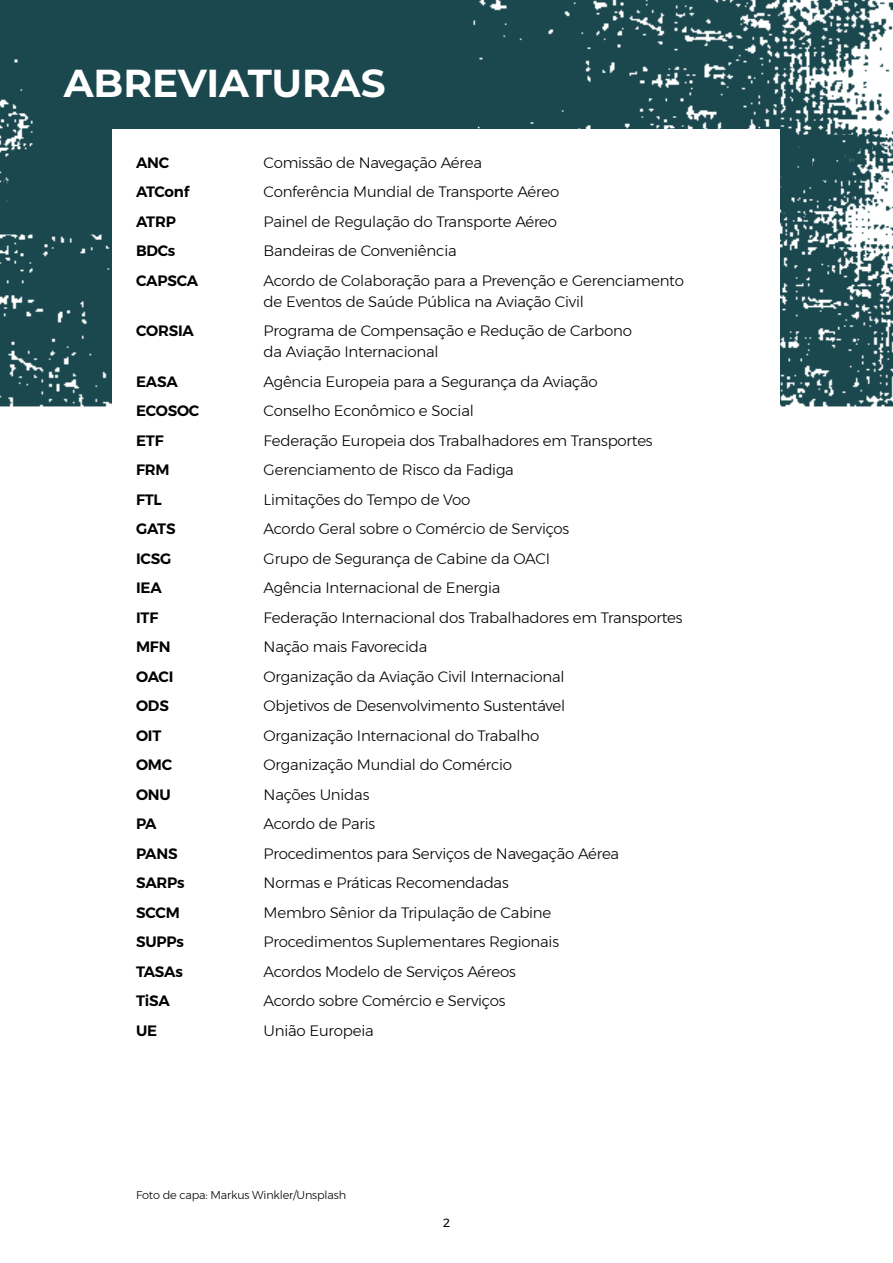
<style>
.page{position:relative;width:893px;height:1263px;background:#fff}
.page>*{position:absolute;margin:0;border:0;box-sizing:border-box;transform-origin:0 0}
.t1{font:700 39px "Montserrat";color:#fff}
.t2{font:300 15px/21px "Montserrat";letter-spacing:-.015em;color:#000}
.t3{font:600 15px "Montserrat";letter-spacing:-.01em;color:#000}
.t4{font:12px "Montserrat";color:#000}
.t5{font:300 11.25px "Montserrat";letter-spacing:-.015em;color:#000}
</style>
<div class="page">
<img style="left:0;top:279px;width:893px;height:128px">
<img style="left:0;top:0;width:893px;height:279px">
<div style="left:113px;top:130px;width:667px;height:657px;background:#fff"></div>
<h1 class="t1" style="left:64px;top:55px;width:323px">ABREVIATURAS</h1>
<p class="t3" style="left:136px;top:150px;width:35px">ANC</p>
<p class="t2" style="left:264px;top:152px;width:220px">Comissão de Navegação Aérea</p>
<p class="t3" style="left:136px;top:180px;width:55px">ATConf</p>
<p class="t2" style="left:264px;top:181px;width:297px">Conferência Mundial de Transporte Aéreo</p>
<p class="t3" style="left:136px;top:209px;width:41px">ATRP</p>
<p class="t2" style="left:264px;top:211px;width:295px">Painel de Regulação do Transporte Aéreo</p>
<p class="t3" style="left:136px;top:239px;width:41px">BDCs</p>
<p class="t2" style="left:264px;top:240px;width:195px">Bandeiras de Conveniência</p>
<p class="t3" style="left:136px;top:268px;width:64px">CAPSCA</p>
<p class="t2" style="left:264px;top:270px;width:422px">Acordo de Colaboração para a Prevenção e Gerenciamento de Eventos de Saúde Pública na Aviação Civil</p>
<p class="t3" style="left:136px;top:319px;width:59px">CORSIA</p>
<p class="t2" style="left:264px;top:320px;width:370px">Programa de Compensação e Redução de Carbono da Aviação Internacional</p>
<p class="t3" style="left:136px;top:369px;width:43px">EASA</p>
<p class="t2" style="left:264px;top:371px;width:335px">Agência Europeia para a Segurança da Aviação</p>
<p class="t3" style="left:136px;top:399px;width:65px">ECOSOC</p>
<p class="t2" style="left:264px;top:400px;width:212px">Conselho Econômico e Social</p>
<p class="t3" style="left:136px;top:428px;width:29px">ETF</p>
<p class="t2" style="left:264px;top:430px;width:391px">Federação Europeia dos Trabalhadores em Transportes</p>
<p class="t3" style="left:136px;top:458px;width:35px">FRM</p>
<p class="t2" style="left:264px;top:459px;width:252px">Gerenciamento de Risco da Fadiga</p>
<p class="t3" style="left:136px;top:487px;width:27px">FTL</p>
<p class="t2" style="left:264px;top:489px;width:208px">Limitações do Tempo de Voo</p>
<p class="t3" style="left:136px;top:517px;width:41px">GATS</p>
<p class="t2" style="left:264px;top:518px;width:307px">Acordo Geral sobre o Comércio de Serviços</p>
<p class="t3" style="left:136px;top:546px;width:37px">ICSG</p>
<p class="t2" style="left:264px;top:548px;width:288px">Grupo de Segurança de Cabine da OACI</p>
<p class="t3" style="left:136px;top:576px;width:27px">IEA</p>
<p class="t2" style="left:264px;top:577px;width:238px">Agência Internacional de Energia</p>
<p class="t3" style="left:136px;top:605px;width:24px">ITF</p>
<p class="t2" style="left:264px;top:607px;width:420px">Federação Internacional dos Trabalhadores em Transportes</p>
<p class="t3" style="left:136px;top:635px;width:36px">MFN</p>
<p class="t2" style="left:264px;top:636px;width:165px">Nação mais Favorecida</p>
<p class="t3" style="left:136px;top:664px;width:39px">OACI</p>
<p class="t2" style="left:264px;top:666px;width:302px">Organização da Aviação Civil Internacional</p>
<p class="t3" style="left:136px;top:694px;width:34px">ODS</p>
<p class="t2" style="left:264px;top:695px;width:303px">Objetivos de Desenvolvimento Sustentável</p>
<p class="t3" style="left:136px;top:723px;width:27px">OIT</p>
<p class="t2" style="left:264px;top:725px;width:277px">Organização Internacional do Trabalho</p>
<p class="t3" style="left:136px;top:753px;width:38px">OMC</p>
<p class="t2" style="left:264px;top:754px;width:250px">Organização Mundial do Comércio</p>
<p class="t3" style="left:136px;top:782px;width:36px">ONU</p>
<p class="t2" style="left:264px;top:784px;width:107px">Nações Unidas</p>
<p class="t3" style="left:136px;top:812px;width:22px">PA</p>
<p class="t2" style="left:264px;top:813px;width:113px">Acordo de Paris</p>
<p class="t3" style="left:136px;top:841px;width:43px">PANS</p>
<p class="t2" style="left:264px;top:843px;width:357px">Procedimentos para Serviços de Navegação Aérea</p>
<p class="t3" style="left:136px;top:871px;width:50px">SARPs</p>
<p class="t2" style="left:264px;top:872px;width:247px">Normas e Práticas Recomendadas</p>
<p class="t3" style="left:136px;top:901px;width:45px">SCCM</p>
<p class="t2" style="left:264px;top:902px;width:289px">Membro Sênior da Tripulação de Cabine</p>
<p class="t3" style="left:136px;top:930px;width:49px">SUPPs</p>
<p class="t2" style="left:264px;top:931px;width:297px">Procedimentos Suplementares Regionais</p>
<p class="t3" style="left:136px;top:960px;width:48px">TASAs</p>
<p class="t2" style="left:264px;top:961px;width:254px">Acordos Modelo de Serviços Aéreos</p>
<p class="t3" style="left:136px;top:989px;width:35px">TiSA</p>
<p class="t2" style="left:264px;top:990px;width:243px">Acordo sobre Comércio e Serviços</p>
<p class="t3" style="left:136px;top:1019px;width:23px">UE</p>
<p class="t2" style="left:264px;top:1020px;width:112px">União Europeia</p>
<p class="t5" style="left:136px;top:1187px;width:212px">Foto de capa: Markus Winkler/Unsplash</p>
<p class="t4" style="left:443px;top:1213px;width:8px">2</p>
</div>
